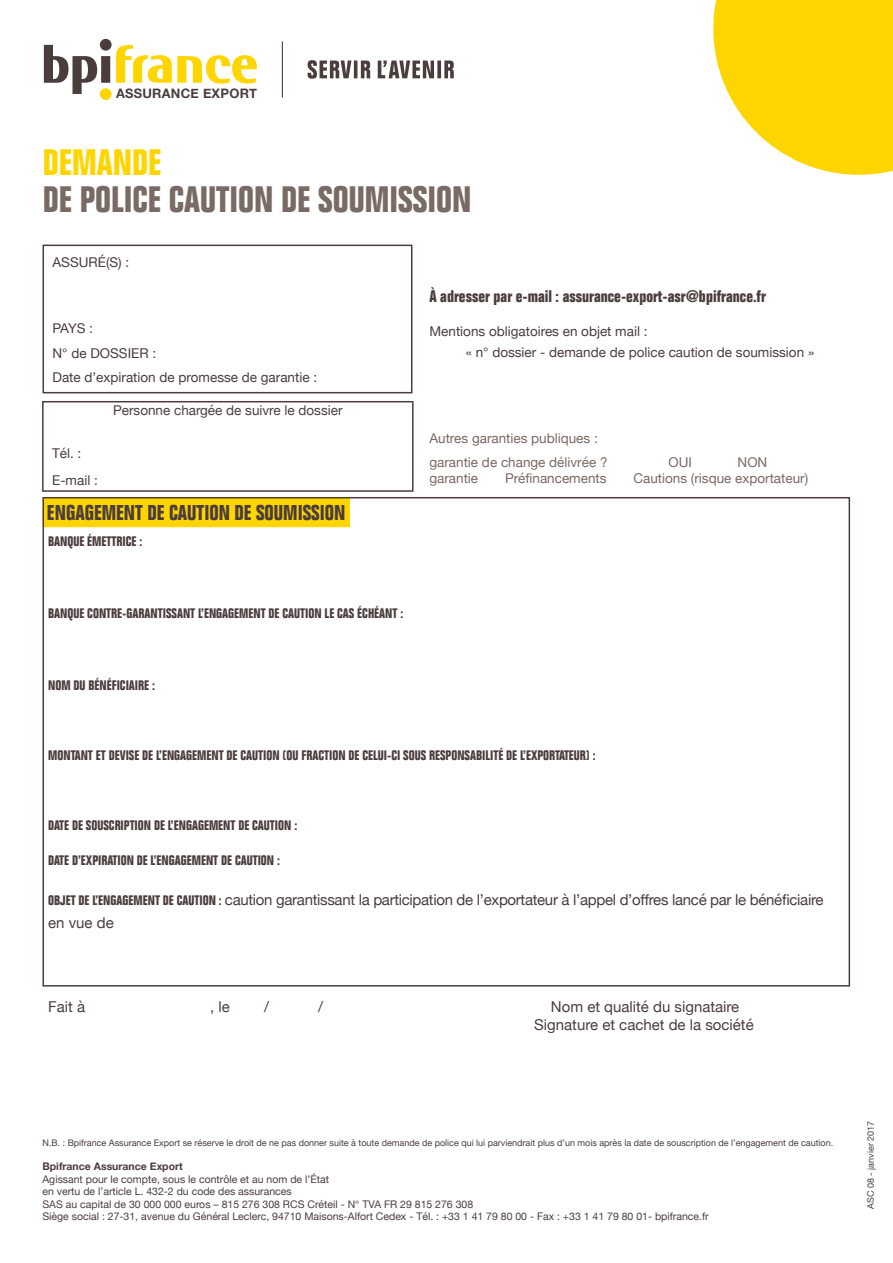
<style>
.page{position:relative;width:893px;height:1263px;background:#fff}
.page>*{position:absolute;margin:0;border:0;box-sizing:border-box;transform-origin:0 0}
.t1{font:700 condensed 36px/37.5px "Folio";color:#796a63}
.t2{font:700 condensed 21px "Folio";color:#4b3d3c}
.t3{font:700 condensed 16.5px "Folio";color:#4b3d3c}
.t4{font:15px/22.5px "Helvetica Neue";letter-spacing:-.02em;color:#4b3d3c}
.t5{font:15px "Helvetica Neue";color:#4b3d3c}
.t6{font:700 condensed 13.5px "Folio";color:#4b3d3c}
.t7{font:13.5px "Helvetica Neue";color:#4b3d3c}
.t8{font:13.5px "Helvetica Neue";color:#796a63}
.t9{font:700 13.05px "Helvetica Neue";letter-spacing:.02em;color:#4b3d3c}
.t10{font:10.5px/12.6px "Helvetica Neue";color:#4b3d3c}
.t11{font:700 10.5px "Helvetica Neue";color:#4b3d3c}
.t12{font:9px "Helvetica Neue";color:#4b3d3c}
.s1{color:#ffd500}
.s2{font-family:"Folio";font-weight:700;font-stretch:condensed;font-size:13.5px}
</style>
<div class="page">
<div style="left:43px;top:245px;width:369px;height:148px;border:2px solid #4b3d3c"></div>
<div style="left:42px;top:401px;width:372px;height:91px;border:2px solid #4b3d3c"></div>
<svg style="left:713px;top:0;width:180px;height:175px;background:#ffdb26"></svg>
<div style="left:43px;top:497px;width:307px;height:30px;background:#ffd500"></div>
<svg style="left:308px;top:60px;width:146px;height:19px"></svg>
<div style="left:101px;top:56px;width:9px;height:27px;background:#4b3d3c"></div>
<svg style="left:116px;top:45px;width:141px;height:39px"></svg>
<div style="left:100px;top:39px;width:12px;height:12px;background:#4b3d3c;border-radius:50%"></div>
<div style="left:100px;top:88px;width:12px;height:12px;background:#ffd500;border-radius:50%"></div>
<svg style="left:44px;top:45px;width:53px;height:49px"></svg>
<hr style="left:282px;top:41px;width:1px;height:56px;background:#4b3d3c">
<p class="t9" style="left:116px;top:83px;width:142px">ASSURANCE EXPORT</p>
<p class="t1" style="left:43px;top:144px;width:430px"><span class="s1">DEMANDE<br></span>DE POLICE CAUTION DE SOUMISSION</p>
<p class="t7" style="left:53px;top:253px;width:78px">ASSURÉ(S) :</p>
<p class="t7" style="left:53px;top:318px;width:42px">PAYS :</p>
<p class="t7" style="left:53px;top:343px;width:105px">N° de DOSSIER :</p>
<p class="t7" style="left:53px;top:368px;width:266px">Date d’expiration de promesse de garantie :</p>
<p class="t7" style="left:113px;top:401px;width:231px">Personne chargée de suivre le dossier</p>
<p class="t7" style="left:52px;top:444px;width:31px">Tél. :</p>
<p class="t7" style="left:52px;top:470px;width:47px">E-mail :</p>
<p class="t2" style="left:47px;top:501px;width:300px">ENGAGEMENT DE CAUTION DE SOUMISSION</p>
<p class="t6" style="left:48px;top:534px;width:96px">BANQUE ÉMETTRICE :</p>
<p class="t6" style="left:48px;top:606px;width:357px">BANQUE CONTRE-GARANTISSANT L’ENGAGEMENT DE CAUTION LE CAS ÉCHÉANT :</p>
<p class="t6" style="left:48px;top:678px;width:108px">NOM DU BÉNÉFICIAIRE :</p>
<p class="t3" style="left:429px;top:287px;width:338px">À adresser par e-mail : assurance-export-asr@bpifrance.fr</p>
<p class="t7" style="left:429px;top:321px;width:220px">Mentions obligatoires en objet mail :</p>
<p class="t7" style="left:466px;top:342px;width:350px">« n° dossier - demande de police caution de soumission »</p>
<p class="t8" style="left:429px;top:428px;width:170px">Autres garanties publiques :</p>
<p class="t8" style="left:429px;top:453px;width:180px">garantie de change délivrée ?</p>
<p class="t8" style="left:669px;top:453px;width:25px">OUI</p>
<p class="t8" style="left:738px;top:453px;width:31px">NON</p>
<p class="t8" style="left:429px;top:469px;width:50px">garantie</p>
<p class="t8" style="left:505px;top:469px;width:103px">Préfinancements</p>
<p class="t8" style="left:633px;top:469px;width:176px">Cautions (risque exportateur)</p>
<p class="t6" style="left:48px;top:748px;width:549px">MONTANT ET DEVISE DE L’ENGAGEMENT DE CAUTION (OU FRACTION DE CELUI-CI SOUS RESPONSABILITÉ DE L’EXPORTATEUR) :</p>
<p class="t6" style="left:48px;top:818px;width:250px">DATE DE SOUSCRIPTION DE L’ENGAGEMENT DE CAUTION :</p>
<p class="t6" style="left:48px;top:852px;width:233px">DATE D’EXPIRATION DE L’ENGAGEMENT DE CAUTION :</p>
<p class="t4" style="left:48px;top:889px;width:777px"><span class="s2">OBJET DE L’ENGAGEMENT DE CAUTION :</span> caution garantissant la participation de l’exportateur à l’appel d’offres lancé par le bénéficiaire en vue de</p>
<p class="t4" style="left:48px;top:996px;width:38px">Fait à</p>
<p class="t4" style="left:210px;top:996px;width:21px">, le</p>
<p class="t4" style="left:264px;top:996px;width:6px">/</p>
<p class="t4" style="left:318px;top:996px;width:6px">/</p>
<p class="t5" style="left:551px;top:995px;width:190px">Nom et qualité du signataire</p>
<p class="t5" style="left:534px;top:1013px;width:221px">Signature et cachet de la société</p>
<p class="t12" style="left:43px;top:1136px;width:792px">N.B. : Bpifrance Assurance Export se réserve le droit de ne pas donner suite à toute demande de police qui lui parviendrait plus d’un mois après la date de souscription de l’engagement de caution.</p>
<p class="t11" style="left:43px;top:1158px;width:142px">Bpifrance Assurance Export</p>
<p class="t10" style="left:43px;top:1173px;width:288px">Agissant pour le compte, sous le contrôle et au nom de l’État en vertu de l’article L. 432-2 du code des assurances</p>
<p class="t10" style="left:43px;top:1198px;width:668px">SAS au capital de 30 000 000 euros – 815 276 308 RCS Créteil - N° TVA FR 29 815 276 308<br>Siège social : 27-31, avenue du Général Leclerc, 94710 Maisons-Alfort Cedex - Tél. : +33 1 41 79 80 00 - Fax : +33 1 41 79 80 01- bpifrance.fr</p>
<p class="t12" style="left:864px;top:1209px;width:89px;rotate:-90deg">ASC 08 - janvier 2017</p>
</div>
